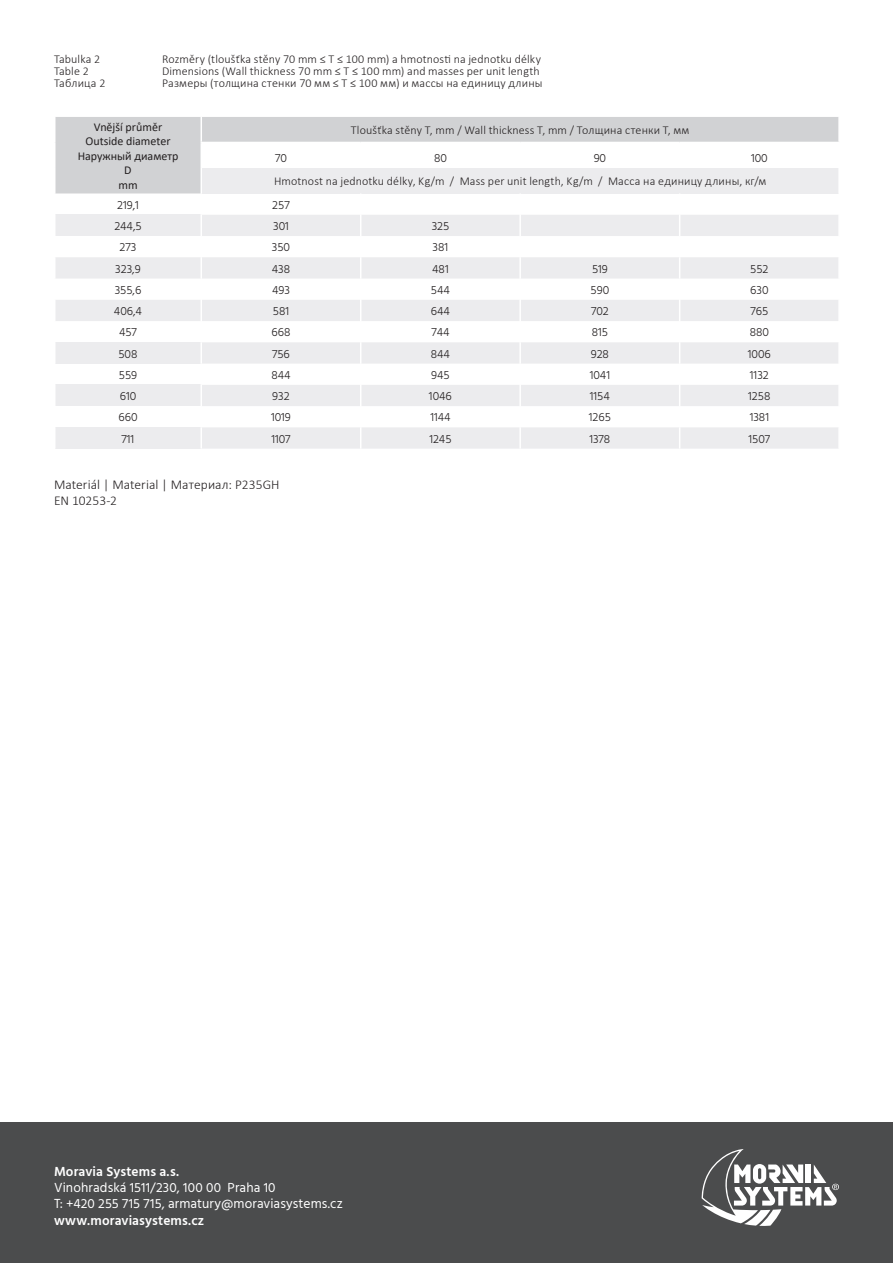
<style>
.page{position:relative;width:893px;height:1263px;background:#fff}
.page>*{position:absolute;margin:0;border:0;box-sizing:border-box;transform-origin:0 0}
.t1{font:13.5px/16.2px "Hind Vadodara";letter-spacing:.01em;color:#fff}
.t2{font:300 13.5px/16.2px "Calibri";letter-spacing:.005em;color:#231f20}
.t3{font:600 13.5px "Hind Vadodara";letter-spacing:.01em;color:#fff}
.t4{font:300 12px "Calibri";letter-spacing:.01em;color:#231f20}
.t5{font:300 12px "Hind Vadodara";color:#231f20}
.t6{font:12px/14.4px "Calibri";color:#231f20;text-align:center}
</style>
<div class="page">
<svg style="left:55px;top:117px;width:784px;height:332px"></svg>
<hr style="left:838px;top:427px;width:2px;height:22px;background:#fff">
<hr style="left:201px;top:142px;width:160px;height:1px;background:#fff">
<hr style="left:361px;top:142px;width:159px;height:1px;background:#fff">
<hr style="left:520px;top:142px;width:160px;height:1px;background:#fff">
<hr style="left:680px;top:142px;width:160px;height:1px;background:#fff">
<div style="left:0;top:1123px;width:893px;height:140px;background:#4b4c4d"></div>
<svg style="left:701px;top:1149px;width:138px;height:77px"></svg>
<p class="t4" style="left:54px;top:52px;width:48px">Tabulka 2</p>
<p class="t4" style="left:162px;top:52px;width:380px">Rozměry (tloušťka stěny 70 mm ≤ T ≤ 100 mm) a hmotnosti na jednotku délky</p>
<p class="t4" style="left:54px;top:64px;width:36px">Table 2</p>
<p class="t4" style="left:162px;top:64px;width:379px">Dimensions (Wall thickness 70 mm ≤ T ≤ 100 mm) and masses per unit length</p>
<p class="t4" style="left:54px;top:76px;width:53px">Таблица 2</p>
<p class="t4" style="left:162px;top:76px;width:382px">Размеры (толщина стенки 70 мм ≤ T ≤ 100 мм) и массы на единицу длины</p>
<p class="t6" style="left:78px;top:119px;width:102px">Vnější průměr<br>Outside diameter<br>Наружный диаметр<br>D<br>mm</p>
<p class="t4" style="left:351px;top:122px;width:340px">Tloušťka stěny T, mm / Wall thickness T, mm / Толщина стенки Т, мм</p>
<p class="t5" style="left:275px;top:150px;width:13px">70</p>
<p class="t5" style="left:434px;top:150px;width:14px">80</p>
<p class="t5" style="left:594px;top:150px;width:14px">90</p>
<p class="t5" style="left:751px;top:150px;width:18px">100</p>
<p class="t4" style="left:274px;top:174px;width:494px">Hmotnost na jednotku délky, Kg/m / Mass per unit length, Kg/m / Масса на единицу длины, кг/м</p>
<p class="t5" style="left:117px;top:197px;width:23px">219,1</p>
<p class="t5" style="left:272px;top:197px;width:19px">257</p>
<p class="t5" style="left:114px;top:218px;width:29px">244,5</p>
<p class="t5" style="left:273px;top:218px;width:17px">301</p>
<p class="t5" style="left:432px;top:218px;width:19px">325</p>
<p class="t5" style="left:120px;top:239px;width:18px">273</p>
<p class="t5" style="left:272px;top:239px;width:20px">350</p>
<p class="t5" style="left:433px;top:239px;width:17px">381</p>
<p class="t5" style="left:115px;top:260px;width:27px">323,9</p>
<p class="t5" style="left:272px;top:260px;width:20px">438</p>
<p class="t5" style="left:432px;top:260px;width:18px">481</p>
<p class="t5" style="left:592px;top:260px;width:17px">519</p>
<p class="t5" style="left:750px;top:260px;width:20px">552</p>
<p class="t5" style="left:115px;top:282px;width:28px">355,6</p>
<p class="t5" style="left:272px;top:282px;width:19px">493</p>
<p class="t5" style="left:431px;top:282px;width:20px">544</p>
<p class="t5" style="left:591px;top:282px;width:20px">590</p>
<p class="t5" style="left:750px;top:282px;width:20px">630</p>
<p class="t5" style="left:114px;top:303px;width:30px">406,4</p>
<p class="t5" style="left:273px;top:303px;width:18px">581</p>
<p class="t5" style="left:431px;top:303px;width:21px">644</p>
<p class="t5" style="left:591px;top:303px;width:19px">702</p>
<p class="t5" style="left:750px;top:303px;width:19px">765</p>
<p class="t5" style="left:119px;top:324px;width:19px">457</p>
<p class="t5" style="left:271px;top:324px;width:20px">668</p>
<p class="t5" style="left:431px;top:324px;width:20px">744</p>
<p class="t5" style="left:592px;top:324px;width:18px">815</p>
<p class="t5" style="left:750px;top:324px;width:21px">880</p>
<p class="t5" style="left:118px;top:345px;width:21px">508</p>
<p class="t5" style="left:272px;top:345px;width:19px">756</p>
<p class="t5" style="left:431px;top:345px;width:21px">844</p>
<p class="t5" style="left:591px;top:345px;width:20px">928</p>
<p class="t5" style="left:748px;top:345px;width:25px">1006</p>
<p class="t5" style="left:119px;top:367px;width:20px">559</p>
<p class="t5" style="left:271px;top:367px;width:21px">844</p>
<p class="t5" style="left:431px;top:367px;width:20px">945</p>
<p class="t5" style="left:590px;top:367px;width:22px">1041</p>
<p class="t5" style="left:750px;top:367px;width:20px">1132</p>
<p class="t5" style="left:120px;top:388px;width:18px">610</p>
<p class="t5" style="left:272px;top:388px;width:19px">932</p>
<p class="t5" style="left:429px;top:388px;width:24px">1046</p>
<p class="t5" style="left:590px;top:388px;width:21px">1154</p>
<p class="t5" style="left:748px;top:388px;width:24px">1258</p>
<p class="t5" style="left:118px;top:409px;width:21px">660</p>
<p class="t5" style="left:271px;top:409px;width:21px">1019</p>
<p class="t5" style="left:430px;top:409px;width:22px">1144</p>
<p class="t5" style="left:589px;top:409px;width:24px">1265</p>
<p class="t5" style="left:750px;top:409px;width:21px">1381</p>
<p class="t5" style="left:122px;top:430px;width:14px">711</p>
<p class="t5" style="left:271px;top:430px;width:21px">1107</p>
<p class="t5" style="left:429px;top:430px;width:24px">1245</p>
<p class="t5" style="left:589px;top:430px;width:22px">1378</p>
<p class="t5" style="left:748px;top:430px;width:23px">1507</p>
<p class="t2" style="left:54px;top:476px;width:227px">Materiál | Material | Материал: P235GH<br>EN 10253-2</p>
<p class="t3" style="left:54px;top:1161px;width:127px">Moravia Systems a.s.</p>
<p class="t1" style="left:54px;top:1179px;width:290px">Vinohradská 1511/230, 100 00 Praha 10<br>T: +420 255 715 715, armatury@moraviasystems.cz</p>
<p class="t3" style="left:54px;top:1210px;width:152px">www.moraviasystems.cz</p>
</div>
